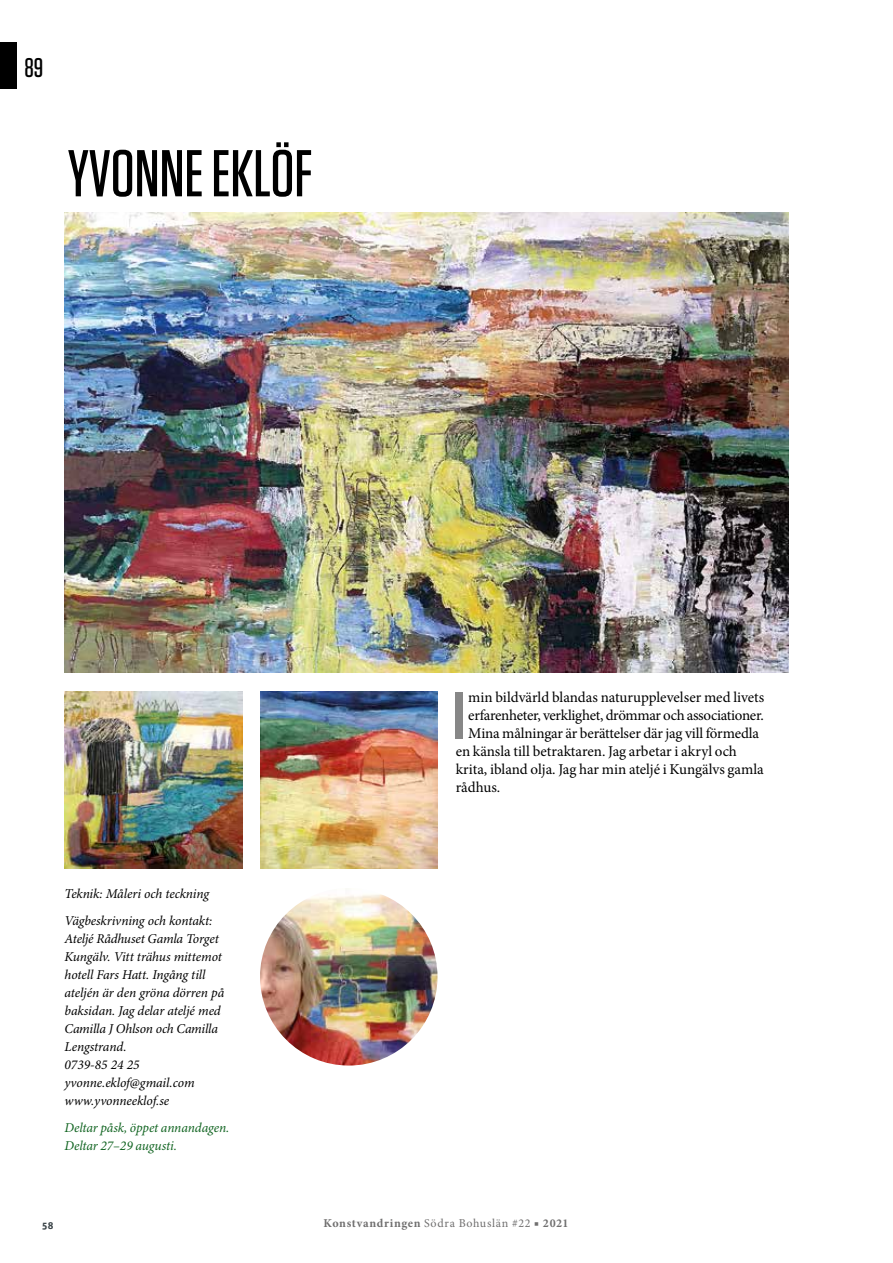
<style>
.page{position:relative;width:893px;height:1263px;background:#fff}
.page>*{position:absolute;margin:0;border:0;box-sizing:border-box;transform-origin:0 0}
.t1{font:600 66.45px "Tungsten";color:#878787}
.t2{font:500 66px "Tungsten";color:#000}
.t3{font:500 27px "Tungsten";color:#000}
.t4{font:15px "Minion Pro";letter-spacing:-.005em;color:#000}
.t5{font:italic 13.5px/18px "Minion Pro";letter-spacing:-.01em;color:#000}
.t6{font:italic 13.5px/18px "Minion Pro";letter-spacing:-.01em;color:#116421}
.t7{font:700 12px "Minion Pro";letter-spacing:.05em;color:#706f6f}
.t8{font:700 9.75px "Unit";color:#3b4448}
.s1{font-weight:400}
</style>
<div class="page">
<div style="left:0;top:43px;width:17px;height:46px;background:#000"></div>
<img style="left:65px;top:213px;width:724px;height:459px">
<img style="left:260px;top:888px;width:177px;height:177px;border-radius:89px">
<img style="left:260px;top:691px;width:177px;height:178px">
<img style="left:65px;top:691px;width:177px;height:178px">
<h3 class="t3" style="left:24px;top:53px;width:20px">89</h3>
<h2 class="t2" style="left:68px;top:139px;width:247px">YVONNE EKLÖF</h2>
<p class="t5" style="left:65px;top:880px;width:149px;line-height:27px">Teknik: Måleri och teckning<br>Vägbeskrivning och kontakt:</p>
<p class="t5" style="left:65px;top:930px;width:161px">Ateljé Rådhuset Gamla Torget<br>Kungälv. Vitt trähus mittemot hotell Fars Hatt. Ingång till ateljén är den gröna dörren på baksidan. Jag delar ateljé med<br>Camilla J Ohlson och Camilla<br>Lengstrand.<br>0739-85 24 25 yvonne.eklof@gmail.com www.yvonneeklof.se</p>
<p class="t6" style="left:65px;top:1119px;width:166px">Deltar påsk, öppet annandagen.<br>Deltar 27–29 augusti.</p>
<h1 class="t1" style="left:453px;top:680px;width:13px">I</h1>
<p class="t4" style="left:468px;top:687px;width:298px">min bildvärld blandas naturupplevelser med livets</p>
<p class="t4" style="left:468px;top:705px;width:297px">erfarenheter, verklighet, drömmar och associationer.</p>
<p class="t4" style="left:468px;top:723px;width:292px">Mina målningar är berättelser där jag vill förmedla</p>
<p class="t4" style="left:456px;top:741px;width:283px">en känsla till betraktaren. Jag arbetar i akryl och</p>
<p class="t4" style="left:456px;top:759px;width:310px">krita, ibland olja. Jag har min ateljé i Kungälvs gamla</p>
<p class="t4" style="left:456px;top:777px;width:46px">rådhus.</p>
<p class="t8" style="left:42px;top:1219px;width:13px">58</p>
<p class="t7" style="left:324px;top:1215px;width:246px">Konstvandringen <span class="s1">Södra Bohuslän #22 ■</span> 2021</p>
</div>
